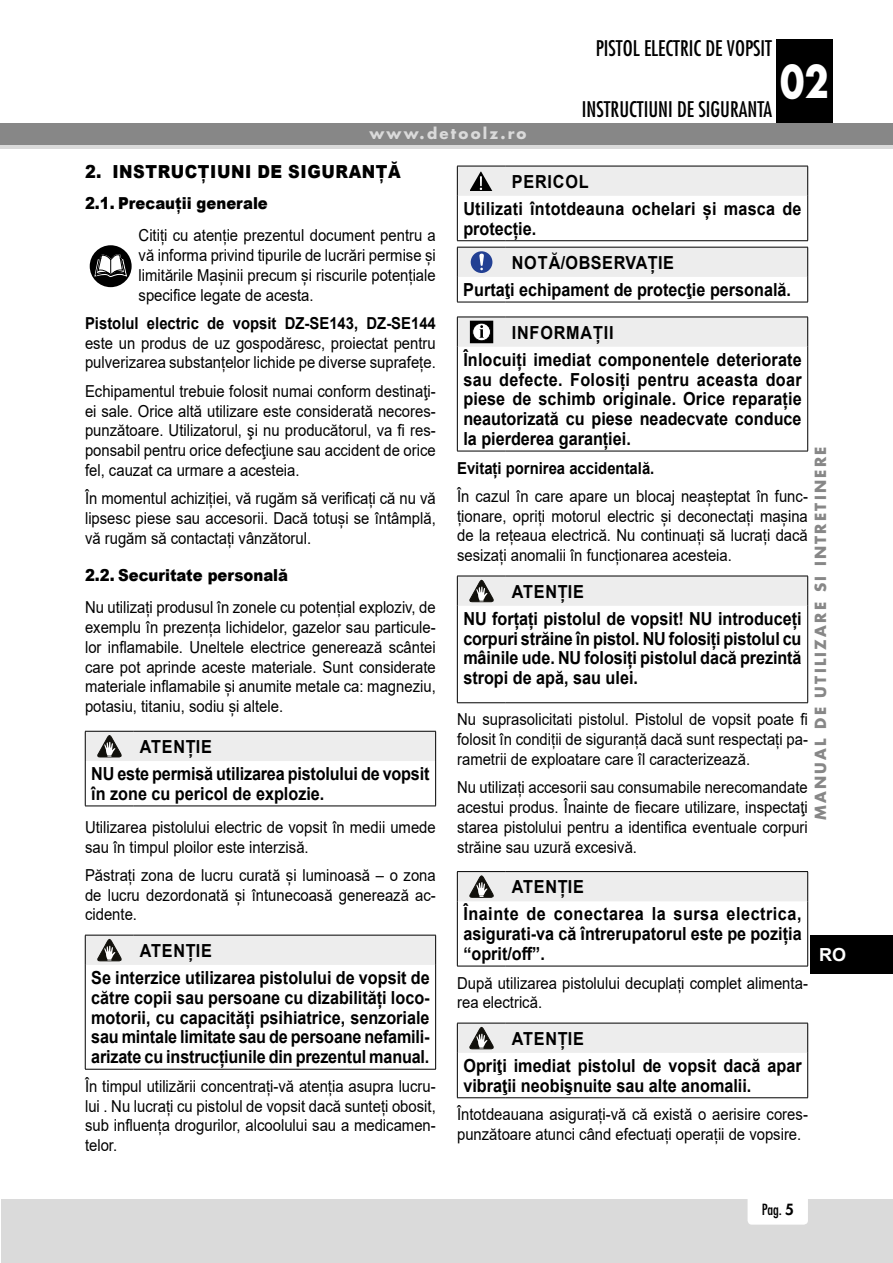
<style>
.page{position:relative;width:893px;height:1263px;background:#fff}
.page>*{position:absolute;margin:0;border:0;box-sizing:border-box;transform-origin:0 0}
.t1{font:700 43.35px "Futura";color:#fff;scale:.82 1}
.t2{font:condensed 21px "Futura";color:#000}
.t3{font:700 18px/19.8px "Arial";color:#000;scale:.9 1}
.t4{font:700 18px/27.3px "Arial";letter-spacing:.03em;color:#000;scale:.9 1}
.t5{font:900 18px "Arial";letter-spacing:.035em;color:#000;scale:.9 1}
.t6{font:700 18px "Arial";color:#fff}
.t7{font:16.5px/19.8px "Arial";color:#000;text-align:justify;scale:.9 1}
.t8{font:700 16.5px "Arial";color:#000;scale:.9 1}
.t9{font:900 16.5px "Arial";color:#000;scale:.9 1}
.t10{font:700 15px "Futura";letter-spacing:.15em;color:#878787}
.t11{font:700 15px "Futura";letter-spacing:.15em;color:#dadada}
.t12{font:condensed 15px "Futura";color:#000}
.s1{font-weight:800;font-stretch:normal}
</style>
<div class="page">
<div style="left:776px;top:39px;width:57px;height:106px;background:#000"></div>
<div style="left:1px;top:1199px;width:892px;height:64px;background:#dadada"></div>
<div style="left:748px;top:1194px;width:60px;height:30px;background:#fff;border-radius:4px"></div>
<div style="left:0;top:123px;width:893px;height:26px;background:#878787"></div>
<hr style="left:0;top:146px;width:893px;height:3px;background:#dadada">
<div style="left:811px;top:935px;width:82px;height:39px;background:#000"></div>
<div style="left:90px;top:245px;width:42px;height:42px;background:#000;border-radius:50%"></div>
<svg style="left:94px;top:245px;width:33px;height:40px"></svg>
<hr style="left:435px;top:761px;width:1px;height:45px;background:#000">
<hr style="left:85px;top:761px;width:1px;height:45px;background:#000">
<hr style="left:85px;top:806px;width:49px;height:1px;background:#000">
<hr style="left:134px;top:806px;width:302px;height:1px;background:#000">
<svg style="left:85px;top:731px;width:351px;height:30px;background:#e0e0e0"></svg>
<hr style="left:435px;top:965px;width:1px;height:104px;background:#000">
<hr style="left:85px;top:965px;width:1px;height:104px;background:#000">
<hr style="left:85px;top:1069px;width:49px;height:1px;background:#000">
<hr style="left:134px;top:1069px;width:302px;height:1px;background:#000">
<svg style="left:85px;top:935px;width:351px;height:30px;background:#e1e1e1"></svg>
<hr style="left:807px;top:196px;width:1px;height:44px;background:#000">
<hr style="left:457px;top:196px;width:1px;height:44px;background:#000">
<hr style="left:457px;top:240px;width:49px;height:1px;background:#000">
<hr style="left:506px;top:240px;width:302px;height:1px;background:#000">
<div style="left:457px;top:166px;width:351px;height:30px;background:#ededed"></div>
<hr style="left:457px;top:302px;width:49px;height:1px;background:#000">
<hr style="left:506px;top:302px;width:302px;height:1px;background:#000">
<svg style="left:457px;top:247px;width:351px;height:55px"></svg>
<hr style="left:807px;top:347px;width:1px;height:104px;background:#000">
<hr style="left:457px;top:347px;width:1px;height:104px;background:#000">
<hr style="left:457px;top:451px;width:49px;height:1px;background:#000">
<hr style="left:506px;top:451px;width:302px;height:1px;background:#000">
<svg style="left:457px;top:317px;width:351px;height:30px;background:#e1e1e1"></svg>
<hr style="left:807px;top:606px;width:1px;height:96px;background:#000">
<hr style="left:457px;top:606px;width:1px;height:96px;background:#000">
<hr style="left:457px;top:702px;width:49px;height:1px;background:#000">
<hr style="left:506px;top:702px;width:302px;height:1px;background:#000">
<svg style="left:457px;top:576px;width:351px;height:30px;background:#e3e2e2"></svg>
<hr style="left:807px;top:901px;width:1px;height:65px;background:#000">
<hr style="left:457px;top:901px;width:1px;height:65px;background:#000">
<hr style="left:457px;top:966px;width:49px;height:1px;background:#000">
<hr style="left:506px;top:966px;width:302px;height:1px;background:#000">
<svg style="left:457px;top:871px;width:351px;height:30px;background:#dedede"></svg>
<hr style="left:807px;top:1053px;width:1px;height:44px;background:#000">
<hr style="left:457px;top:1053px;width:1px;height:44px;background:#000">
<hr style="left:457px;top:1097px;width:49px;height:1px;background:#000">
<hr style="left:506px;top:1097px;width:302px;height:1px;background:#000">
<svg style="left:457px;top:1023px;width:351px;height:30px;background:#e2e2e2"></svg>
<p class="t2" style="left:596px;top:36px;width:178px">PISTOL ELECTRIC DE VOPSIT</p>
<p class="t2" style="left:582px;top:96px;width:192px">INSTRUCTIUNI DE SIGURANTA</p>
<h1 class="t1" style="left:780px;top:52px;width:61px">02</h1>
<p class="t11" style="left:369px;top:124px;width:158px">www.detoolz.ro</p>
<p class="t5" style="left:85px;top:159px;width:352px">2. INSTRUCȚIUNI DE SIGURANȚĂ</p>
<p class="t9" style="left:85px;top:191px;width:205px">2.1. Precauții generale</p>
<p class="t7" style="left:139px;top:225px;width:332px">Citiți cu atenție prezentul document pentru a vă informa privind tipurile de lucrări permise și limitările Mașinii precum și riscurile potențiale specifice legate de acesta.</p>
<p class="t8" style="left:85px;top:311px;width:391px">Pistolul electric de vopsit DZ-SE143, DZ-SE144</p>
<p class="t7" style="left:85px;top:333px;width:391px">este un produs de uz gospodăresc, proiectat pentru pulverizarea substanțelor lichide pe diverse suprafețe.</p>
<p class="t7" style="left:85px;top:381px;width:391px">Echipamentul trebuie folosit numai conform destinaţi&shy;ei sale. Orice altă utilizare este considerată necores&shy;punzătoare. Utilizatorul, şi nu producătorul, va fi res&shy;ponsabil pentru orice defecţiune sau accident de orice fel, cauzat ca urmare a acesteia.</p>
<p class="t7" style="left:85px;top:488px;width:391px">În momentul achiziției, vă rugăm să verificați că nu vă lipsesc piese sau accesorii. Dacă totuși se întâmplă, vă rugăm să contactați vânzătorul.</p>
<p class="t9" style="left:85px;top:563px;width:227px">2.2. Securitate personală</p>
<p class="t7" style="left:85px;top:597px;width:391px">Nu utilizați produsul în zonele cu potențial exploziv, de exemplu în prezența lichidelor, gazelor sau particule&shy;lor inflamabile. Uneltele electrice generează scântei care pot aprinde aceste materiale. Sunt considerate materiale inflamabile și anumite metale ca: magneziu, potasiu, titaniu, sodiu și altele.</p>
<p class="t3" style="left:91px;top:733px;width:377px;line-height:27.3px;text-indent:48px">ATENȚIE<br>NU este permisă utilizarea pistolului de vopsit</p>
<p class="t3" style="left:91px;top:784px;width:261px">în zone cu pericol de explozie.</p>
<p class="t7" style="left:85px;top:817px;width:391px">Utilizarea pistolului electric de vopsit în medii umede sau în timpul ploilor este interzisă.</p>
<p class="t7" style="left:85px;top:865px;width:391px">Păstrați zona de lucru curată și luminoasă – o zona de lucru dezordonată și întunecoasă generează ac&shy;cidente.</p>
<p class="t3" style="left:91px;top:937px;width:377px;line-height:27.3px;text-indent:48px">ATENȚIE<br>Se interzice utilizarea pistolului de vopsit de</p>
<p class="t3" style="left:91px;top:988px;width:377px;text-align:justify">către copii sau persoane cu dizabilități loco&shy;motorii, cu capacități psihiatrice, senzoriale sau mintale limitate sau de persoane nefamili&shy;arizate cu instrucțiunile din prezentul manual.</p>
<p class="t7" style="left:85px;top:1076px;width:391px">În timpul utilizării concentrați-vă atenția asupra lucru&shy;lui . Nu lucrați cu pistolul de vopsit dacă sunteți obosit, sub influența drogurilor, alcoolului sau a medicamen&shy;telor.</p>
<p class="t3" style="left:463px;top:168px;width:377px;line-height:27.3px;text-indent:48px">PERICOL<br>Utilizati întotdeauna ochelari și masca de</p>
<p class="t3" style="left:512px;top:212px;width:182px;line-height:33.9px;text-indent:-48px">protecție.<br>NOTĂ/OBSERVAȚIE</p>
<p class="t3" style="left:463px;top:280px;width:366px">Purtaţi echipament de protecţie personală.</p>
<p class="t3" style="left:463px;top:319px;width:378px;line-height:27.3px;text-indent:48px">INFORMAȚII<br>Înlocuiți imediat componentele deteriorate</p>
<p class="t3" style="left:463px;top:370px;width:378px;text-align:justify">sau defecte. Folosiți pentru aceasta doar piese de schimb originale. Orice reparație neautorizată cu piese neadecvate conduce la pierderea garanției.</p>
<p class="t8" style="left:457px;top:456px;width:221px">Evitați pornirea accidentală.</p>
<p class="t7" style="left:457px;top:486px;width:391px">În cazul în care apare un blocaj neașteptat în func&shy;ționare, opriți motorul electric și deconectați mașina de la rețeaua electrică. Nu continuați să lucrați dacă sesizați anomalii în funcționarea acesteia.</p>
<p class="t3" style="left:463px;top:578px;width:377px;line-height:27.3px;text-indent:48px">ATENȚIE<br>NU forțați pistolul de vopsit! NU introduceți</p>
<p class="t3" style="left:463px;top:629px;width:377px;text-align:justify">corpuri străine în pistol. NU folosiți pistolul cu mâinile ude. NU folosiți pistolul dacă prezintă stropi de apă, sau ulei.</p>
<p class="t7" style="left:457px;top:709px;width:391px">Nu suprasolicitati pistolul. Pistolul de vopsit poate fi folosit în condiții de siguranță dacă sunt respectați pa&shy;rametrii de exploatare care îl caracterizează.</p>
<p class="t7" style="left:457px;top:777px;width:391px">Nu utilizați accesorii sau consumabile nerecomandate acestui produs. Înainte de fiecare utilizare, inspectaţi starea pistolului pentru a identifica eventuale corpuri străine sau uzură excesivă.</p>
<p class="t4" style="left:463px;top:873px;width:377px;text-indent:48px">ATENȚIE<br>Înainte de conectarea la sursa electrica,</p>
<p class="t3" style="left:463px;top:924px;width:377px">asigurati-va că întrerupatorul este pe poziția “oprit/off”.</p>
<p class="t7" style="left:457px;top:973px;width:391px">După utilizarea pistolului decuplați complet alimenta&shy;rea electrică.</p>
<p class="t3" style="left:463px;top:1025px;width:378px;line-height:27.3px;text-indent:48px">ATENȚIE<br>Opriţi imediat pistolul de vopsit dacă apar</p>
<p class="t3" style="left:463px;top:1076px;width:322px">vibraţii neobişnuite sau alte anomalii.</p>
<p class="t7" style="left:457px;top:1104px;width:391px">Întotdeauana asigurați-vă că există o aerisire cores&shy;punzătoare atunci când efectuați operații de vopsire.</p>
<p class="t10" style="left:810px;top:820px;width:375px;rotate:-90deg">MANUAL DE UTILIZARE SI INTRETINERE</p>
<p class="t6" style="left:819px;top:942px;width:28px">RO</p>
<p class="t12" style="left:762px;top:1201px;width:34px">Pag. <span class="s1">5</span></p>
</div>
